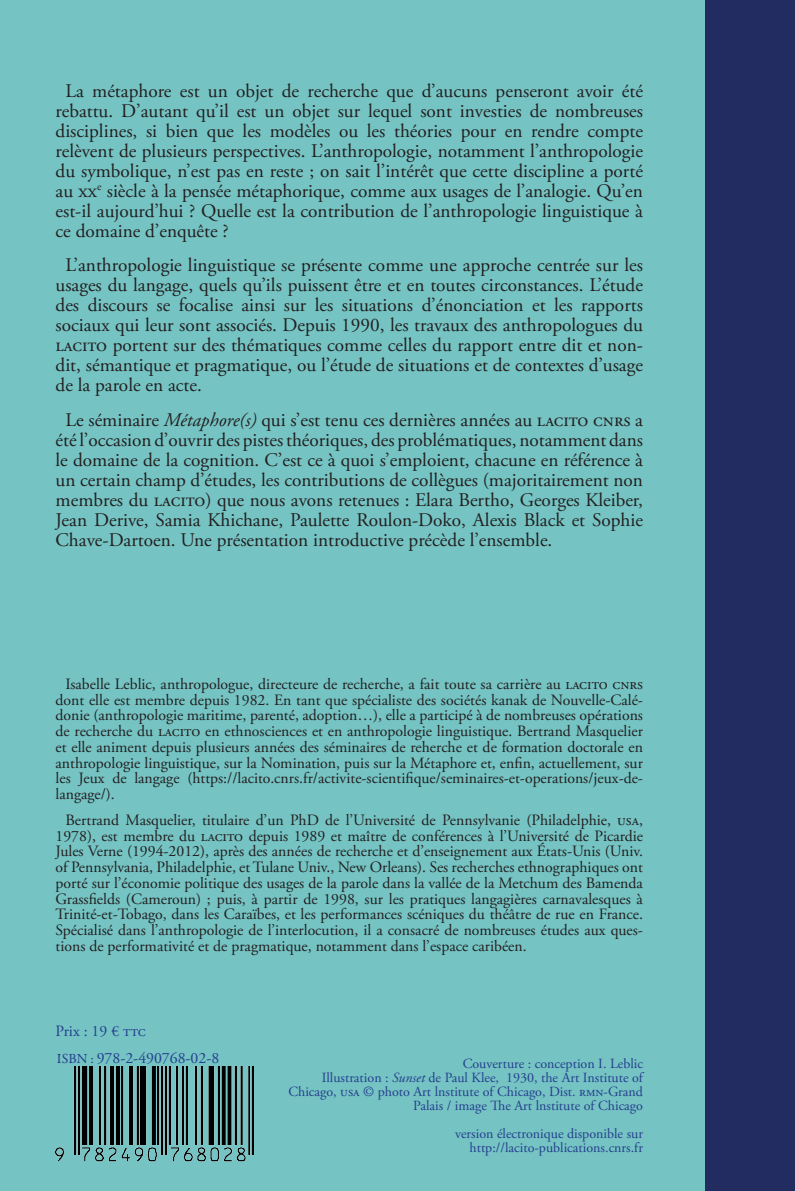
<style>
.page{position:relative;width:795px;height:1191px;background:#75c3c3}
.page>*{position:absolute;margin:0;border:0;box-sizing:border-box;transform-origin:0 0}
.t1{font:19.25px/19.9px "Adobe Garamond Pro";color:#231f20;text-align:justify}
.t2{font:15.75px/15.8px "Adobe Garamond Pro";color:#231f20;text-align:justify}
.t3{font:15.75px "Adobe Garamond Pro";color:#253f8e}
.t4{font:14px/14px "Adobe Garamond Pro";color:#253f8e;text-align:right}
.s1{font-style:italic}
.s2{font-family:"Garamond Premr Pro";font-size:14px}
</style>
<div class="page">
<div style="left:705px;top:0;width:89px;height:1191px;background:#222c61"></div>
<hr style="left:794px;top:0;width:1px;height:1191px;background:#222c61">
<img style="left:56px;top:1067px;width:197px;height:94px">
<p class="t1" style="left:56px;top:82px;width:589px;text-indent:10px">La métaphore est un objet de recherche que d’aucuns penseront avoir été rebattu. D’autant qu’il est un objet sur lequel sont investies de nombreuses disciplines, si bien que les modèles ou les théories pour en rendre compte relèvent de plusieurs perspectives. L’anthropologie, notamment l’anthropologie du symbolique, n’est pas en reste ; on sait l’intérêt que cette discipline a porté au xx<sup>e</sup> siècle à la pensée métaphorique, comme aux usages de l’analogie. Qu’en est-il aujourd’hui ? Quelle est la contribution de l’anthropologie linguistique à ce domaine d’enquête ?</p>
<p class="t1" style="left:56px;top:256px;width:589px;text-indent:10px">L’anthropologie linguistique se présente comme une approche centrée sur les usages du langage, quels qu’ils puissent être et en toutes circonstances. L’étude des discours se focalise ainsi sur les situations d’énonciation et les rapports sociaux qui leur sont associés. Depuis 1990, les travaux des anthropologues du lacito portent sur des thématiques comme celles du rapport entre dit et non&shy;dit, sémantique et pragmatique, ou l’étude de situations et de contextes d’usage de la parole en acte.</p>
<p class="t1" style="left:56px;top:410px;width:589px;text-indent:10px">Le séminaire <span class="s1">Métaphore(s)</span> qui s’est tenu ces dernières années au lacito cnrs a été l’occasion d’ouvrir des pistes théoriques, des problématiques, notamment dans le domaine de la cognition. C’est ce à quoi s’emploient, chacune en référence à un certain champ d’études, les contributions de collègues (majoritairement non membres du lacito) que nous avons retenues : Elara Bertho, Georges Kleiber, Jean Derive, Samia Khichane, Paulette Roulon-Doko, Alexis Black et Sophie Chave-Dartoen. Une présentation introductive précède l’ensemble.</p>
<p class="t2" style="left:56px;top:676px;width:589px;text-indent:10px">Isabelle Leblic, anthropologue, directeure de recherche, a fait toute sa carrière au lacito cnrs dont elle est membre depuis 1982. En tant que spécialiste des sociétés kanak de Nouvelle-Calé&shy;donie (anthropologie maritime, parenté, adoption…), elle a participé à de nombreuses opérations de recherche du lacito en ethnosciences et en anthropologie linguistique. Bertrand Masquelier et elle animent depuis plusieurs années des séminaires de reherche et de formation doctorale en anthropologie linguistique, sur la Nomination, puis sur la Métaphore et, enfin, actuellement, sur les Jeux de langage (https://lacito.cnrs.fr/activite-scientifique/seminaires-et-operations/jeux-de&shy;langage/).</p>
<p class="t2" style="left:56px;top:812px;width:589px;text-indent:10px">Bertrand Masquelier, titulaire d’un PhD de l’Université de Pennsylvanie (Philadelphie, usa, 1978), est membre du lacito depuis 1989 et maître de conférences à l’Université de Picardie Jules Verne (1994-2012), après des années de recherche et d’enseignement aux États-Unis (Univ. of Pennsylvania, Philadelphie, et Tulane Univ., New Orleans). Ses recherches ethnographiques ont porté sur l’économie politique des usages de la parole dans la vallée de la Metchum des Bamenda Grassfields (Cameroun) ; puis, à partir de 1998, sur les pratiques langagières carnavalesques à Trinité-et-Tobago, dans les Caraïbes, et les performances scéniques du théâtre de rue en France.<br>Spécialisé dans l’anthropologie de l’interlocution, il a consacré de nombreuses études aux ques&shy;tions de performativité et de pragmatique, notamment dans l’espace caribéen.</p>
<p class="t3" style="left:56px;top:1021px;width:92px">Prix : 19 €ttc</p>
<p class="t3" style="left:57px;top:1049px;width:164px"><span class="s2">ISBN :</span> 978-2-490768-02-8</p>
<p class="t4" style="left:288px;top:1056px;width:356px">Couverture : conception I. Leblic<br>Illustration : <span class="s1">Sunset</span> de Paul Klee, 1930, the Art Institute of Chicago, usa © photo Art lnstitute of Chicago, Dist. rmn-Grand Palais / image The Art lnstitute of Chicago</p>
<p class="t4" style="left:455px;top:1126px;width:189px">version électronique disponible sur http://lacito-publications.cnrs.fr</p>
</div>
